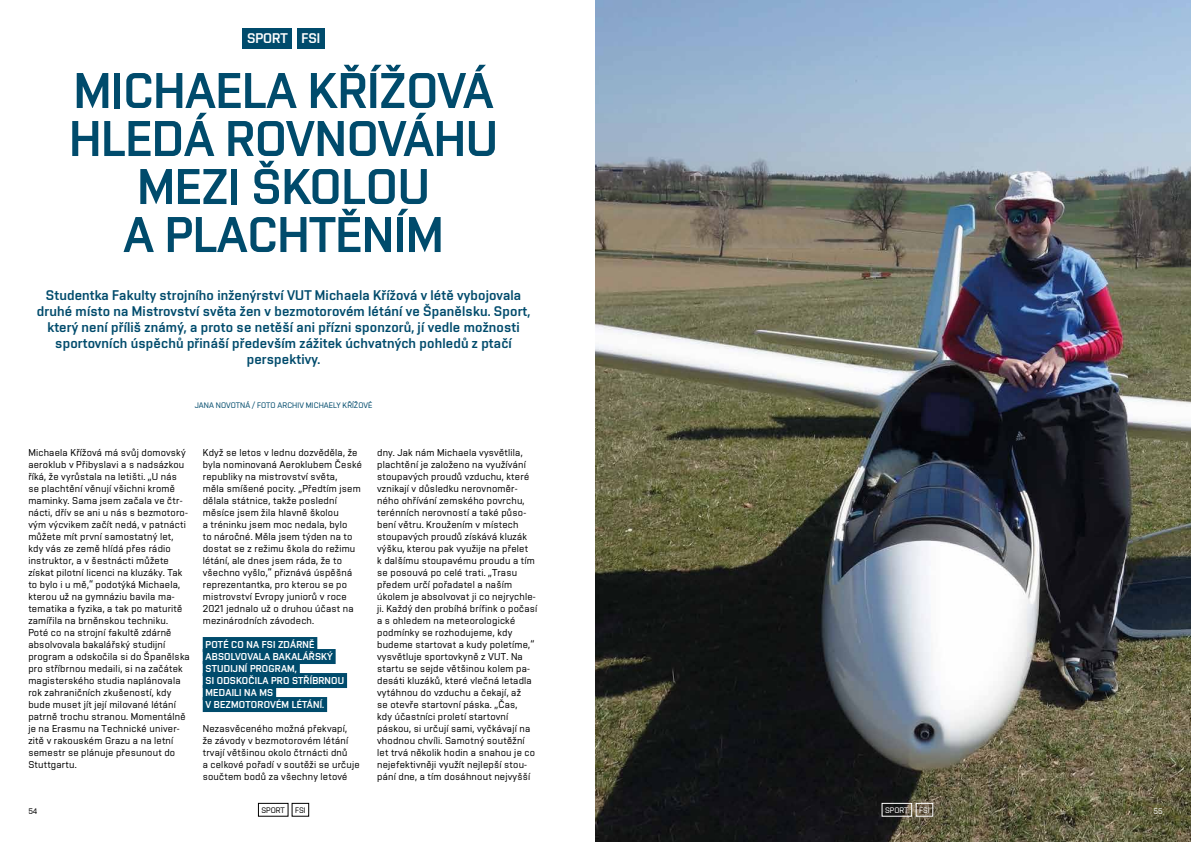
<style>
.page{position:relative;width:1191px;height:842px;background:#fff}
.page>*{position:absolute;margin:0;border:0;box-sizing:border-box;transform-origin:0 0}
.t1{font:50px/48px "Vafle VUT";color:#004b6c;text-align:center}
.t2{font:14px/16px "Vafle VUT";letter-spacing:.01em;color:#004b6c;text-align:center}
.t3{font:14px "Vafle VUT";color:#fff}
.t4{font:10px/12px "Vafle Light VUT";letter-spacing:.02em;color:#000}
.t5{font:10px/12px "Vafle VUT";letter-spacing:.02em;color:#fff}
.t6{font:8px "Vafle Light VUT";letter-spacing:.01em;color:#004b6c}
.t7{font:8px "Vafle Light VUT";color:#000}
.t8{font:8px "Vafle Light VUT";color:#fff}
</style>
<div class="page">
<div style="left:243px;top:28px;width:49px;height:21px;background:#004b6c"></div>
<div style="left:297px;top:28px;width:27px;height:21px;background:#004b6c"></div>
<div style="left:203px;top:637px;width:114px;height:15px;background:#004b6c"></div>
<div style="left:203px;top:649px;width:133px;height:15px;background:#004b6c"></div>
<div style="left:203px;top:661px;width:97px;height:15px;background:#004b6c"></div>
<div style="left:203px;top:673px;width:144px;height:15px;background:#004b6c"></div>
<div style="left:203px;top:685px;width:73px;height:15px;background:#004b6c"></div>
<div style="left:203px;top:697px;width:124px;height:15px;background:#004b6c"></div>
<svg style="left:258px;top:803px;width:51px;height:14px"></svg>
<img style="left:595px;top:0;width:596px;height:842px">
<svg style="left:881px;top:803px;width:52px;height:14px"></svg>
<h2 class="t3" style="left:247px;top:30px;width:75px">SPORT FSI</h2>
<h1 class="t1" style="left:69px;top:66px;width:430px">MICHAELA KŘÍŽOVÁ<br>HLEDÁ ROVNOVÁHU<br>MEZI ŠKOLOU<br>A PLACHTĚNÍM</h1>
<p class="t2" style="left:37px;top:287px;width:495px">Studentka Fakulty strojního inženýrství VUT Michaela Křížová v létě vybojovala druhé místo na Mistrovství světa žen v bezmotorovém létání ve Španělsku. Sport, který není příliš známý, a proto se netěší ani přízni sponzorů, jí vedle možnosti sportovních úspěchů přináší především zážitek úchvatných pohledů z ptačí perspektivy.</p>
<p class="t6" style="left:195px;top:401px;width:179px">JANA NOVOTNÁ / FOTO ARCHIV MICHAELY KŘÍŽOVÉ</p>
<p class="t4" style="left:28px;top:446px;width:163px">Michaela Křížová má svůj domovský aeroklub v Přibyslavi a s nadsázkou říká, že vyrůstala na letišti. „U nás se plachtění věnují všichni kromě maminky. Sama jsem začala ve čtr&shy;nácti, dřív se ani u nás s bezmotoro&shy;vým výcvikem začít nedá, v patnácti můžete mít první samostatný let, kdy vás ze země hlídá přes rádio instruktor, a v šestnácti můžete získat pilotní licenci na kluzáky. Tak to bylo i u mě,“ podotýká Michaela, kterou už na gymnáziu bavila ma&shy;tematika a fyzika, a tak po maturitě zamířila na brněnskou techniku.<br>Poté co na strojní fakultě zdárně absolvovala bakalářský studijní program a odskočila si do Španělska pro stříbrnou medaili, si na začátek magisterského studia naplánovala rok zahraničních zkušeností, kdy bude muset jít její milované létání patrně trochu stranou. Momentálně je na Erasmu na Technické univer&shy;zitě v rakouském Grazu a na letní semestr se plánuje přesunout do Stuttgartu.</p>
<p class="t4" style="left:203px;top:446px;width:161px">Když se letos v lednu dozvěděla, že byla nominovaná Aeroklubem České republiky na mistrovství světa,<br>měla smíšené pocity. „Předtím jsem dělala státnice, takže poslední měsíce jsem žila hlavně školou<br>a tréninku jsem moc nedala, bylo<br>to náročné. Měla jsem týden na to dostat se z režimu škola do režimu létání, ale dnes jsem ráda, že to všechno vyšlo,“ přiznává úspěšná reprezentantka, pro kterou se po mistrovství Evropy juniorů v roce<br>2021 jednalo už o druhou účast na mezinárodních závodech.</p>
<p class="t4" style="left:377px;top:446px;width:162px">dny. Jak nám Michaela vysvětlila, plachtění je založeno na využívání stoupavých proudů vzduchu, které vznikají v důsledku nerovnoměr&shy;ného ohřívání zemského povrchu, terénních nerovností a také půso&shy;bení větru. Kroužením v místech stoupavých proudů získává kluzák výšku, kterou pak využije na přelet<br>k dalšímu stoupavému proudu a tím se posouvá po celé trati. „Trasu předem určí pořadatel a naším úkolem je absolvovat ji co nejrychle&shy;ji. Každý den probíhá brífink o počasí a s ohledem na meteorologické podmínky se rozhodujeme, kdy budeme startovat a kudy poletíme,“ vysvětluje sportovkyně z VUT. Na startu se sejde většinou kolem pa&shy;desáti kluzáků, které vlečná letadla vytáhnou do vzduchu a čekají, až<br>se otevře startovní páska. „Čas,<br>kdy účastníci proletí startovní páskou, si určují sami, vyčkávají na vhodnou chvíli. Samotný soutěžní let trvá několik hodin a snahou je co nejefektivněji využít nejlepší stou&shy;pání dne, a tím dosáhnout nejvyšší</p>
<p class="t5" style="left:206px;top:638px;width:140px">POTÉ CO NA FSI ZDÁRNĚ<br>ABSOLVOVALA BAKALÁŘSKÝ<br>STUDIJNÍ PROGRAM,<br>SI ODSKOČILA PRO STŘÍBRNOU<br>MEDAILI NA MS<br>V BEZMOTOROVÉM LÉTÁNÍ.</p>
<p class="t4" style="left:203px;top:722px;width:158px">Nezasvěceného možná překvapí,<br>že závody v bezmotorovém létání trvají většinou okolo čtrnácti dnů<br>a celkové pořadí v soutěži se určuje součtem bodů za všechny letové</p>
<p class="t7" style="left:28px;top:806px;width:11px">54</p>
<p class="t7" style="left:261px;top:805px;width:25px">SPORT</p>
<p class="t7" style="left:295px;top:805px;width:12px">FSI</p>
<p class="t8" style="left:885px;top:805px;width:25px">SPORT</p>
<p class="t8" style="left:919px;top:805px;width:12px">FSI</p>
<p class="t8" style="left:1153px;top:806px;width:11px">55</p>
</div>
